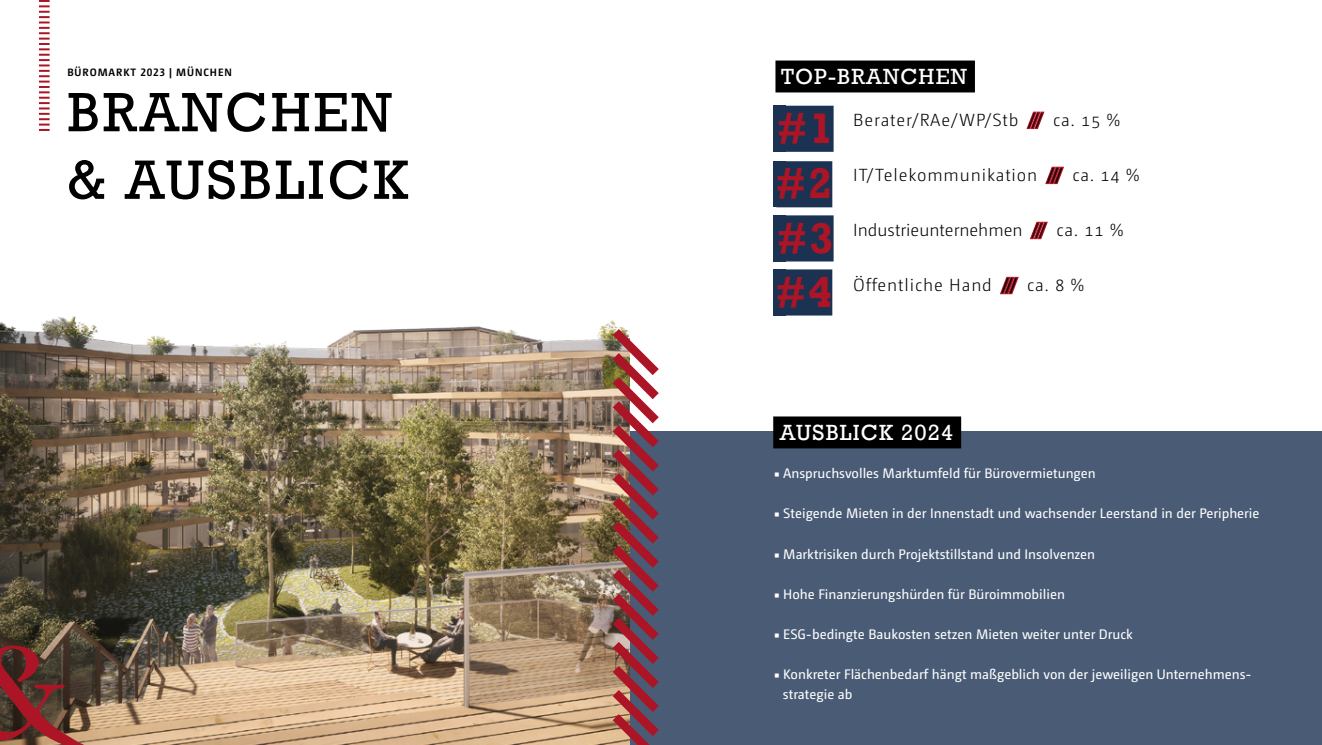
<style>
.page{position:relative;width:1322px;height:745px;background:#fff}
.page>*{position:absolute;margin:0;border:0;box-sizing:border-box;transform-origin:0 0}
.t1{font:56.25px/67.5px "Rockwell";letter-spacing:.05em;color:#000}
.t2{font:700 43.75px/54.8px "Rockwell";color:#ac1525;text-align:justify}
.t3{font:22.5px "Rockwell";letter-spacing:.05em;color:#fff}
.t4{font:300 17.5px "Camingo Dos Pro";letter-spacing:.05em;color:#000}
.t5{font:300 17.5px "Camingo Dos Pro";color:#000}
.t6{font:13.75px/20px "Camingo Dos Pro";color:#fff}
.t7{font:700 10.62px "Camingo Dos Pro";letter-spacing:.09em;color:#000}
.s1{color:#ac1525}
.s2{font-weight:400;color:#ac1525}
.s3{font-family:"Minion Pro"}
</style>
<div class="page">
<svg style="left:39px;top:0;width:11px;height:131px"></svg>
<div style="left:0;top:431px;width:1322px;height:313px;background:#495b75"></div>
<div style="left:773px;top:416px;width:188px;height:32px;background:#000"></div>
<div style="left:773px;top:215px;width:13px;height:46px;background:#1b3253"></div>
<div style="left:773px;top:161px;width:13px;height:46px;background:#1b3253"></div>
<div style="left:773px;top:106px;width:13px;height:46px;background:#1b3253"></div>
<div style="left:777px;top:106px;width:56px;height:46px;background:#1b3253"></div>
<div style="left:776px;top:161px;width:56px;height:46px;background:#1b3253"></div>
<div style="left:777px;top:215px;width:56px;height:46px;background:#1b3253"></div>
<div style="left:775px;top:60px;width:200px;height:32px;background:#000"></div>
<div style="left:773px;top:269px;width:13px;height:46px;background:#1b3253"></div>
<div style="left:776px;top:269px;width:56px;height:46px;background:#1b3253"></div>
<img style="left:0;top:316px;width:603px;height:428px">
<svg style="left:0;top:645px;width:121px;height:99px;background:#6f473b"></svg>
<img style="left:603px;top:320px;width:56px;height:424px">
<p class="t7" style="left:67px;top:66px;width:166px">BÜROMARKT 2023 | MÜNCHEN</p>
<h1 class="t1" style="left:67px;top:79px;width:342px">BRANCHEN &amp; AUSBLICK</h1>
<h3 class="t3" style="left:781px;top:63px;width:187px">TOP-BRANCHEN</h3>
<h2 class="t2" style="left:776px;top:101px;width:59px">#1 #2 #3</h2>
<h2 class="t2" style="left:776px;top:264px;width:57px">#4</h2>
<p class="t4" style="left:853px;top:110px;width:268px">Berater/RAe/WP/Stb <span class="s1">///</span> ca. 15 %</p>
<p class="t4" style="left:853px;top:165px;width:288px">IT/Telekommunikation <span class="s2">///</span> ca. 14 %</p>
<p class="t5" style="left:853px;top:220px;width:272px">Industrieunternehmen <span class="s1">///</span> ca. 11 %</p>
<p class="t4" style="left:853px;top:275px;width:232px">Öffentliche Hand <span class="s2">///</span> ca. 8 %</p>
<h3 class="t3" style="left:780px;top:418px;width:175px">AUSBLICK 2024</h3>
<p class="t6" style="left:774px;top:463px;width:323px"><span class="s3">■</span> Anspruchsvolles Marktumfeld für Bürovermietungen</p>
<p class="t6" style="left:774px;top:503px;width:487px"><span class="s3">■</span> Steigende Mieten in der Innenstadt und wachsender Leerstand in der Peripherie</p>
<p class="t6" style="left:774px;top:543px;width:323px"><span class="s3">■</span> Marktrisiken durch Projektstillstand und Insolvenzen</p>
<p class="t6" style="left:774px;top:583px;width:292px"><span class="s3">■</span> Hohe Finanzierungshürden für Büroimmobilien</p>
<p class="t6" style="left:774px;top:623px;width:360px"><span class="s3">■</span> ESG-bedingte Baukosten setzen Mieten weiter unter Druck</p>
<p class="t6" style="left:783px;top:663px;width:470px;text-indent:-9px"><span class="s3">■</span> Konkreter Flächenbedarf hängt maßgeblich von der jeweiligen Unternehmens&shy;strategie ab</p>
</div>
